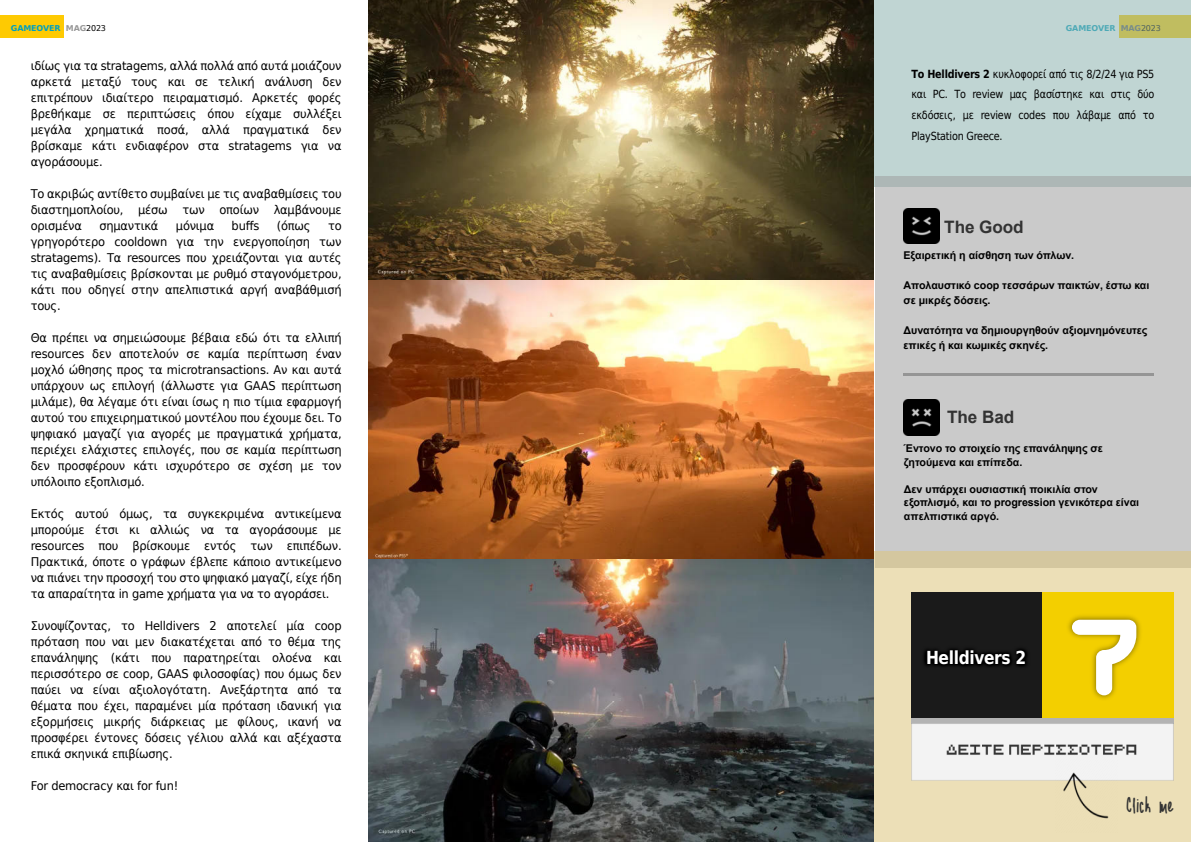
<style>
.page{position:relative;width:1191px;height:842px;background:#fff}
.page>*{position:absolute;margin:0;border:0;box-sizing:border-box;transform-origin:0 0}
.t1{font:118.2px "Aka Acid GR Soft Ice Cream";color:#fff;scale:1.06 1}
.t2{font:19.6px "Aka Acid GR Compacta Script";letter-spacing:.075em;color:#333}
.t3{font:700 18px "DejaVu Sans Condensed";letter-spacing:-.02em;color:#fff;scale:.95 1}
.t4{font:700 17.1px "Arial";letter-spacing:-.005em;color:#333}
.t5{font:12px/16px "DejaVu Sans";letter-spacing:-.02em;color:#000;text-align:justify;scale:.95 1}
.t6{font:11.2px/20.7px "DejaVu Sans Condensed";letter-spacing:-.02em;color:#000;text-align:justify;scale:.95 1}
.t7{font:700 10.7px/13.5px "Arial";letter-spacing:-.005em;color:#000}
.t8{font:700 8px "DejaVu Sans";letter-spacing:-.02em;color:#009fc0}
.s1{color:#989898}
.s2{font-weight:400;color:#000}
.s3{color:#5d5d5d}
.s4{font-weight:700}
</style>
<div class="page">
<div style="left:0;top:15px;width:64px;height:23px;background:#feca02"></div>
<div style="left:874px;top:0;width:317px;height:187px;background:#c0d5d3"></div>
<div style="left:874px;top:176px;width:317px;height:392px;background:#cacaca"></div>
<div style="left:874px;top:551px;width:317px;height:291px;background:#ddc57d;opacity:.55"></div>
<div style="left:911px;top:593px;width:131px;height:125px;background:#1a1a1a"></div>
<div style="left:911px;top:718px;width:262px;height:5px;background:#b3b3b3"></div>
<div style="left:1042px;top:593px;width:131px;height:125px;background:#f3cf00"></div>
<img style="left:924px;top:648px;width:104px;height:19px">
<img style="left:911px;top:724px;width:262px;height:57px">
<img style="left:1056px;top:752px;width:61px;height:80px">
<hr style="left:904px;top:374px;width:250px;height:2px;background:#959595">
<img style="left:903px;top:208px;width:36px;height:36px">
<img style="left:903px;top:400px;width:36px;height:35px">
<img style="left:1068px;top:615px;width:73px;height:84px">
<img style="left:368px;top:0;width:505px;height:280px">
<img style="left:368px;top:280px;width:505px;height:279px">
<img style="left:368px;top:559px;width:505px;height:283px">
<p class="t8" style="left:11px;top:25px;width:97px">GAMEOVER <span class="s1">MAG</span><span class="s2">2023</span></p>
<p class="t8" style="left:1065px;top:25px;width:97px">GAMEOVER <span class="s3">MAG</span><span class="s2">2023</span></p>
<p class="t5" style="left:31px;top:59px;width:329px">ιδίως για τα stratagems, αλλά πολλά από αυτά μοιάζουν αρκετά μεταξύ τους και σε τελική ανάλυση δεν επιτρέπουν ιδιαίτερο πειραματισμό. Αρκετές φορές βρεθήκαμε σε περιπτώσεις όπου είχαμε συλλέξει μεγάλα χρηματικά ποσά, αλλά πραγματικά δεν βρίσκαμε κάτι ενδιαφέρον στα stratagems για να αγοράσουμε.</p>
<p class="t5" style="left:31px;top:187px;width:329px">Το ακριβώς αντίθετο συμβαίνει με τις αναβαθμίσεις του διαστημοπλοίου, μέσω των οποίων λαμβάνουμε ορισμένα</p>
<p class="t5" style="left:99px;top:219px;width:64px">σημαντικά</p>
<p class="t5" style="left:176px;top:219px;width:42px">μόνιμα</p>
<p class="t5" style="left:232px;top:219px;width:31px">buffs</p>
<p class="t5" style="left:277px;top:219px;width:37px">(όπως</p>
<p class="t5" style="left:31px;top:219px;width:329px;text-indent:297px">το γρηγορότερο cooldown για την ενεργοποίηση των stratagems). Τα resources που χρειάζονται για αυτές τις αναβαθμίσεις βρίσκονται με ρυθμό σταγονόμετρου, κάτι που οδηγεί στην απελπιστικά αργή αναβάθμισή τους.</p>
<p class="t5" style="left:31px;top:331px;width:329px">Θα πρέπει να σημειώσουμε βέβαια εδώ ότι τα ελλιπή resources δεν αποτελούν σε καμία περίπτωση έναν μοχλό ώθησης προς τα microtransactions. Αν και αυτά υπάρχουν ως επιλογή (άλλωστε για GAAS περίπτωση μιλάμε), θα λέγαμε ότι είναι ίσως η πιο τίμια εφαρμογή αυτού του επιχειρηματικού μοντέλου που έχουμε δει. Το ψηφιακό μαγαζί για αγορές με πραγματικά χρήματα, περιέχει ελάχιστες επιλογές, που σε καμία περίπτωση δεν προσφέρουν κάτι ισχυρότερο σε σχέση με τον υπόλοιπο εξοπλισμό.</p>
<p class="t5" style="left:31px;top:507px;width:329px">Εκτός αυτού όμως, τα συγκεκριμένα αντικείμενα μπορούμε έτσι κι αλλιώς να τα αγοράσουμε με resources που βρίσκουμε εντός των επιπέδων.<br>Πρακτικά, όποτε ο γράφων έβλεπε κάποιο αντικείμενο να πιάνει την προσοχή του στο ψηφιακό μαγαζί, είχε ήδη τα απαραίτητα in game χρήματα για να το αγοράσει.</p>
<p class="t5" style="left:31px;top:619px;width:329px">Συνοψίζοντας, το Helldivers 2 αποτελεί μία coop πρόταση που ναι μεν διακατέχεται από το θέμα της επανάληψης (κάτι που παρατηρείται ολοένα και περισσότερο σε coop, GAAS φιλοσοφίας) που όμως δεν παύει να είναι αξιολογότατη. Ανεξάρτητα από τα θέματα που έχει, παραμένει μία πρόταση ιδανική για εξορμήσεις μικρής διάρκειας με φίλους, ικανή να προσφέρει έντονες δόσεις γέλιου αλλά και αξέχαστα επικά σκηνικά επιβίωσης.</p>
<p class="t5" style="left:31px;top:779px;width:157px">For democracy και for fun!</p>
<p class="t6" style="left:911px;top:64px;width:257px"><span class="s4">Το Helldivers 2</span> κυκλοφορεί από τις 8/2/24 για PS5 και PC. Το review μας βασίστηκε και στις δύο εκδόσεις, με review codes που λάβαμε από το PlayStation Greece.</p>
<h3 class="t4" style="left:944px;top:220px;width:81px">The Good</h3>
<p class="t7" style="left:903px;top:250px;width:172px">Εξαιρετική η αίσθηση των όπλων.</p>
<p class="t7" style="left:903px;top:279px;width:247px;line-height:14.9px">Απολαυστικό coop τεσσάρων παικτών, έστω και σε μικρές δόσεις.</p>
<p class="t7" style="left:903px;top:324px;width:245px;line-height:14.9px">Δυνατότητα να δημιουργηθούν αξιομνημόνευτες επικές ή και κωμικές σκηνές.</p>
<h3 class="t4" style="left:947px;top:411px;width:69px">The Bad</h3>
<p class="t7" style="left:904px;top:443px;width:200px">Έντονο το στοιχείο της επανάληψης σε ζητούμενα και επίπεδα.</p>
<p class="t7" style="left:904px;top:483px;width:237px">Δεν υπάρχει ουσιαστική ποικιλία στον εξοπλισμό, και το progression γενικότερα είναι απελπιστικά αργό.</p>
<h3 class="t3" style="left:926px;top:650px;width:107px">Helldivers 2</h3>
<h1 class="t1" style="left:1071px;top:601px;width:64px">7</h1>
<h2 class="t2" style="left:1127px;top:796px;width:48px">Click me</h2>
</div>
